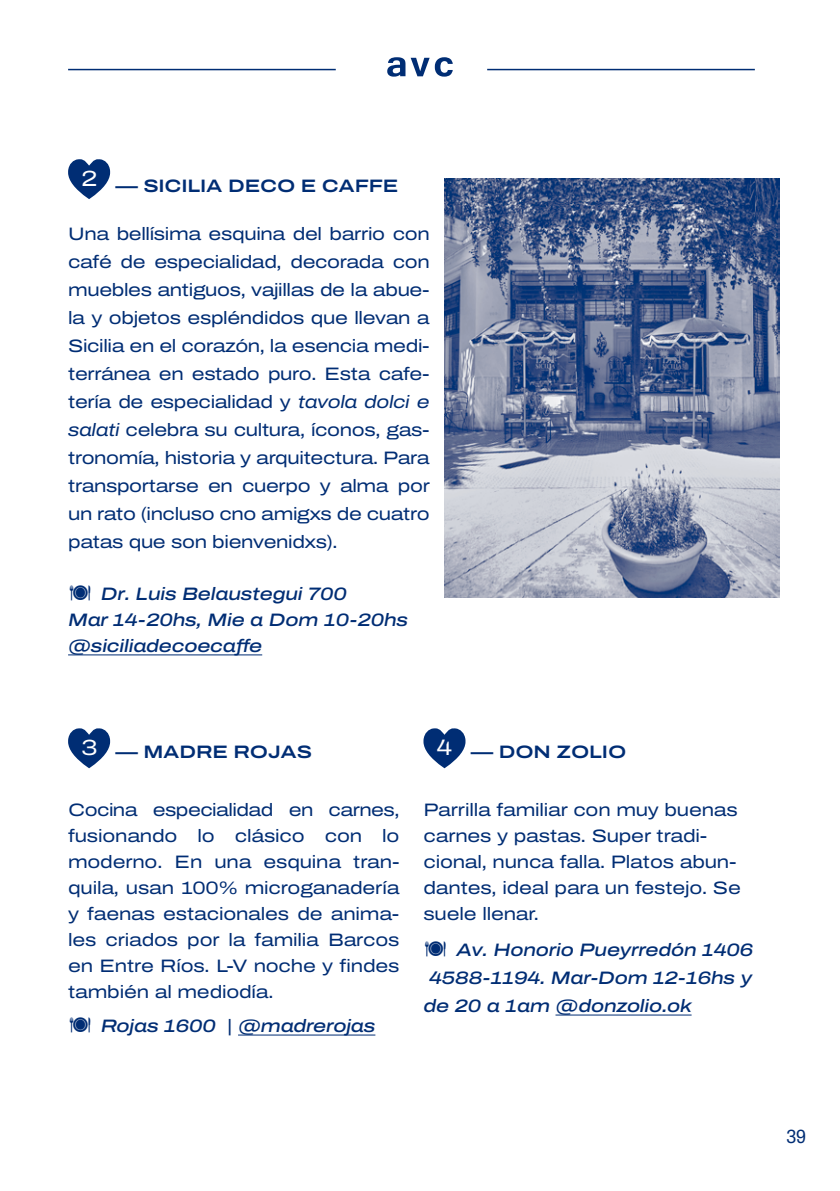
<style>
.page{position:relative;width:840px;height:1191px;background:#fff}
.page>*{position:absolute;margin:0;border:0;box-sizing:border-box;transform-origin:0 0}
.t1{font:semi-condensed 19.2px "Archivo";color:#002d74}
.t2{font:18px/28px "Archivo Expanded";letter-spacing:-.01em;color:#002d74;text-align:justify}
.t3{font:italic 500 18px/26px "Archivo Expanded";letter-spacing:-.01em;color:#002d74}
.t4{font:600 18px "Archivo Expanded";letter-spacing:-.01em;color:#002d74}
.s1{font-style:italic}
</style>
<div class="page">
<hr style="left:68px;top:69px;width:267px;height:1px;background:#002d74">
<hr style="left:487px;top:69px;width:267px;height:1px;background:#002d74">
<hr style="left:68px;top:654px;width:194px;height:1px;background:#002d74">
<svg style="left:68px;top:159px;width:43px;height:40px"></svg>
<img style="left:444px;top:179px;width:334px;height:418px">
<svg style="left:387px;top:57px;width:65px;height:20px"></svg>
<hr style="left:238px;top:1034px;width:137px;height:1px;background:#002d74">
<svg style="left:68px;top:728px;width:43px;height:41px"></svg>
<hr style="left:555px;top:1014px;width:136px;height:1px;background:#002d74">
<svg style="left:423px;top:728px;width:43px;height:41px"></svg>
<p class="t4" style="left:81px;top:172px;width:318px"><sup>2</sup> — SICILIA DECO E CAFFE</p>
<p class="t2" style="left:68px;top:220px;width:363px">Una bellísima esquina del barrio con café de especialidad, decorada con muebles antiguos, vajillas de la abue&shy;la y objetos espléndidos que llevan a Sicilia en el corazón, la esencia medi&shy;terránea en estado puro. Esta cafe&shy;tería de especialidad y <span class="s1">tavola dolci e salati</span> celebra su cultura, íconos, gas&shy;tronomía, historia y arquitectura. Para transportarse en cuerpo y alma por un rato (incluso cno amigxs de cuatro patas que son bienvenidxs).</p>
<p class="t3" style="left:68px;top:581px;width:341px;text-indent:33px">Dr. Luis Belaustegui 700<br>Mar 14-20hs, Mie a Dom 10-20hs @siciliadecoecaffe</p>
<p class="t4" style="left:81px;top:738px;width:232px"><sup>3</sup> — MADRE ROJAS</p>
<p class="t2" style="left:68px;top:797px;width:333px;line-height:26px">Cocina especialidad en carnes, fusionando lo clásico con lo moderno. En una esquina tran&shy;quila, usan 100% microganadería y faenas estacionales de anima&shy;les criados por la familia Barcos en Entre Ríos. L-V noche y findes también al mediodía.</p>
<p class="t3" style="left:101px;top:1013px;width:276px">Rojas 1600 | @madrerojas</p>
<p class="t4" style="left:436px;top:738px;width:191px"><sup>4</sup> — DON ZOLIO</p>
<p class="t2" style="left:423px;top:797px;width:319px;line-height:26px;text-align:left">Parrilla familiar con muy buenas carnes y pastas. Super tradi&shy;cional, nunca falla. Platos abun&shy;dantes, ideal para un festejo. Se suele llenar.</p>
<p class="t3" style="left:456px;top:937px;width:299px">Av. Honorio Pueyrredón 1406</p>
<p class="t3" style="left:429px;top:965px;width:324px">4588-1194. Mar-Dom 12-16hs y</p>
<p class="t3" style="left:423px;top:993px;width:270px">de 20 a 1am @donzolio.ok</p>
<p class="t1" style="left:786px;top:1122px;width:21px">39</p>
</div>
